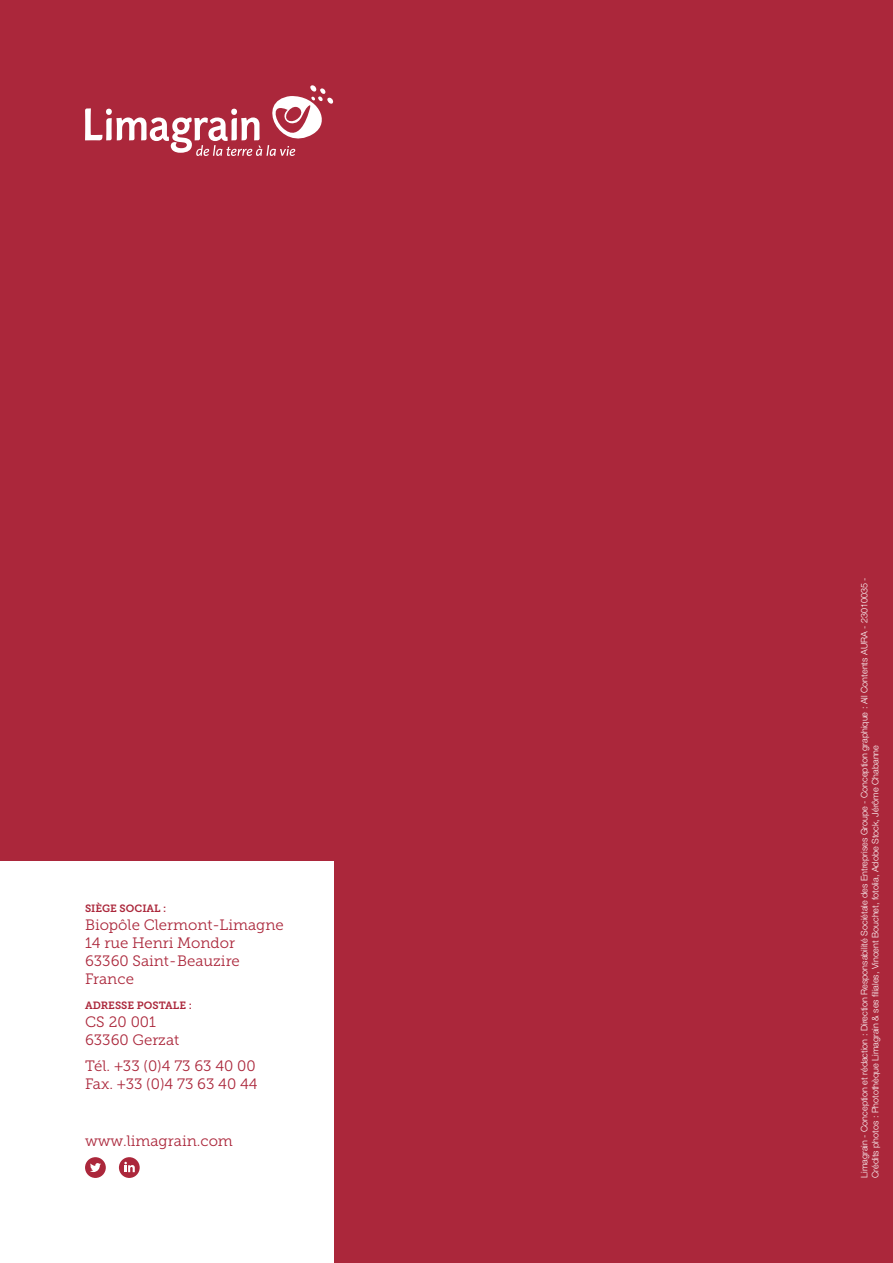
<style>
.page{position:relative;width:893px;height:1263px;background:#ab273b}
.page>*{position:absolute;margin:0;border:0;box-sizing:border-box;transform-origin:0 0}
.t1{font:15px/18px "Museo Slab 300";color:#ab273b}
.t2{font:10.5px "Museo Slab 700";color:#ab273b}
.t3{font:300 9px/10.8px "Helvetica Neue LT Std";color:#fff}
</style>
<div class="page">
<svg style="left:85px;top:85px;width:248px;height:71px"></svg>
<div style="left:0;top:861px;width:333px;height:402px;background:#fff"></div>
<div style="left:85px;top:1157px;width:21px;height:21px;background:#ab273b;border-radius:10px"></div>
<svg style="left:90px;top:1163px;width:11px;height:9px"></svg>
<div style="left:119px;top:1157px;width:21px;height:21px;background:#ab273b;border-radius:10px"></div>
<svg style="left:124px;top:1162px;width:11px;height:10px"></svg>
<p class="t2" style="left:85px;top:902px;width:83px">SIÈGE SOCIAL :</p>
<h1 class="t1" style="left:85px;top:915px;width:200px">Biopôle Clermont-Limagne<br>14 rue Henri Mondor<br>63360 Saint-Beauzire<br>France</h1>
<p class="t2" style="left:85px;top:1000px;width:108px">ADRESSE POSTALE :</p>
<h1 class="t1" style="left:85px;top:1013px;width:96px">CS 20 001<br>63360 Gerzat</h1>
<h1 class="t1" style="left:85px;top:1057px;width:174px">Tél. +33 (0)4 73 63 40 00<br>Fax. +33 (0)4 73 63 40 44</h1>
<h1 class="t1" style="left:85px;top:1132px;width:149px">www.limagrain.com</h1>
<p class="t3" style="left:859px;top:1178px;width:602px;rotate:-90deg">Limagrain - Conception et rédaction : Direction Responsabilité Sociétale des Entreprises Groupe - Conception graphique : All Contents AURA - 23010035 -<br>Crédits photos : Photothèque Limagrain &amp; ses filiales, Vincent Bouchet, fotolia, Adobe Stock, Jérôme Chabanne</p>
</div>
